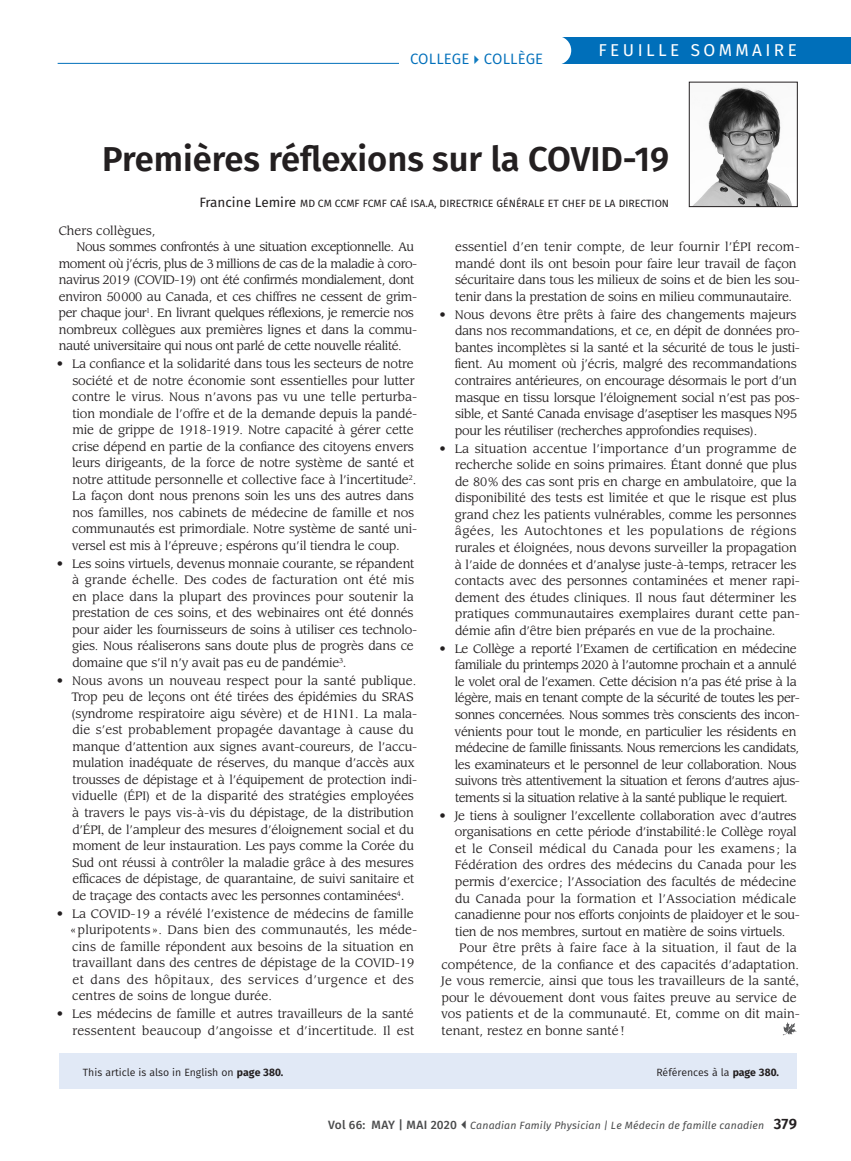
<style>
.page{position:relative;width:851px;height:1161px;background:#fff}
.page>*{position:absolute;margin:0;border:0;box-sizing:border-box;transform-origin:0 0}
.ArticleTitle{font:600 34.5px "Fira Sans";color:#231f20}
.t1{font:17.1px "Fira Sans";letter-spacing:.2em;color:#fff}
.t2{font:15px "Fira Sans";letter-spacing:.01em;color:#006fba}
.Bullet{font:12px/16.5px "Leawood Std";letter-spacing:-.015em;color:#231f20}
.Bullet-2{font:12px/16.5px "Leawood Std";letter-spacing:-.04em;color:#231f20}
.ParagraphIndent{font:12px/16.5px "Leawood Std";letter-spacing:-.025em;color:#231f20}
.ParagraphIndent-2{font:12px/16.5px "Leawood Std";color:#231f20}
.Paragraph{font:12px "Leawood Std";color:#231f20}
.Byline{font:10.5px "Fira Sans";color:#231f20}
.t3{font:italic 10.5px "Fira Sans";letter-spacing:.015em;color:#4b4c4d}
.FootNote{font:10.5px "Fira Sans";color:#231f20}
.s1{font-size:13.5px}
.s2{font-size:12.75px}
.s3{font-family:"Times New Roman"}
.s4{font-weight:700}
.s5{font-weight:500;font-style:normal;font-size:12px}
.s6{font-weight:600;font-style:normal;font-size:15px;color:#231f20}
</style>
<div class="page">
<hr style="left:58px;top:63px;width:466px;height:1px;background:#006fba">
<div style="left:562px;top:37px;width:288px;height:27px;background:#006fba"></div>
<img style="left:693px;top:85px;width:99px;height:120px">
<div style="left:688px;top:82px;width:109px;height:125px;border:1px solid #231f20"></div>
<div style="left:542px;top:36px;width:29px;height:29px;background:#fff;border-radius:50%"></div>
<div style="left:399px;top:50px;width:144px;height:22px;background:#fff"></div>
<svg style="left:782px;top:1022px;width:15px;height:13px"></svg>
<div style="left:59px;top:1053px;width:737px;height:36px;background:#e1e9f6"></div>
<p class="t2" style="left:410px;top:47px;width:135px">COLLEGE COLLÈGE</p>
<h2 class="t1" style="left:598px;top:37px;width:200px">FEUILLE SOMMAIRE</h2>
<p class="ArticleTitle" style="left:102px;top:131px;width:568px">Premières réflexions sur la COVID-19</p>
<p class="Byline" style="left:199px;top:195px;width:471px"><span class="s1">Francine Lemire</span> MD CM CCMF FCMF CAÉ ISA.A, DIRECTRICE GÉNÉRALE ET CHEF DE LA DIRECTION</p>
<p class="Paragraph" style="left:59px;top:223px;width:98px">Chers collègues,</p>
<p class="ParagraphIndent" style="left:59px;top:239px;width:360px;text-indent:18px">Nous sommes confrontés à une situation exceptionnelle. Au moment où j’écris, plus de 3 millions de cas de la maladie à coro&shy;navirus 2019 (COVID-19) ont été confirmés mondialement, dont environ 50000 au Canada, et ces chiffres ne cessent de grim&shy;per chaque jour<sup>1</sup>. En livrant quelques réflexions, je remercie nos nombreux collègues aux premières lignes et dans la commu&shy;nauté universitaire qui nous ont parlé de cette nouvelle réalité.</p>
<p class="Bullet" style="left:72px;top:356px;width:347px;text-indent:-15px"><span class="s2">•</span> La confiance et la solidarité dans tous les secteurs de notre société et de notre économie sont essentielles pour lutter contre le virus<span class="s3">.</span> Nous n’avons pas vu une telle perturba&shy;tion mondiale de l’offre et de la demande depuis la pandé&shy;mie de grippe de 1918-1919. Notre capacité à gérer cette crise dépend en partie de la confiance des citoyens envers leurs dirigeants, de la force de notre système de santé et notre attitude personnelle et collective face à l’incertitude<sup>2</sup>.<br>La façon dont nous prenons soin les uns des autres dans nos familles, nos cabinets de médecine de famille et nos communautés est primordiale<span class="s3">.</span> Notre système de santé uni&shy;versel est mis à l’épreuve; espérons qu’il tiendra le coup<span class="s3">.</span></p>
<p class="Bullet" style="left:72px;top:556px;width:346px;text-indent:-15px"><span class="s2">•</span> Les soins virtuels, devenus monnaie courante, se répandent à grande échelle. Des codes de facturation ont été mis en place dans la plupart des provinces pour soutenir la prestation de ces soins, et des webinaires ont été donnés pour aider les fournisseurs de soins à utiliser ces technolo&shy;gies. Nous réaliserons sans doute plus de progrès dans ce domaine que s’il n’y avait pas eu de pandémie<sup>3</sup><span class="s3">.</span></p>
<p class="Bullet" style="left:71px;top:673px;width:347px;text-indent:-14px"><span class="s2">•</span> Nous avons un nouveau respect pour la santé publique.<br>Trop peu de leçons ont été tirées des épidémies du SRAS (syndrome respiratoire aigu sévère) et de H1N1. La mala&shy;die s’est probablement propagée davantage à cause du manque d’attention aux signes avant-coureurs, de l’accu&shy;mulation inadéquate de réserves, du manque d’accès aux trousses de dépistage et à l’équipement de protection indi&shy;viduelle (ÉPI) et de la disparité des stratégies employées à travers le pays vis-à-vis du dépistage, de la distribution d’ÉPI<span class="s3">,</span> de l’ampleur des mesures d’éloignement social et du moment de leur instauration<span class="s3">.</span> Les pays comme la Corée du Sud ont réussi à contrôler la maladie grâce à des mesures efficaces de dépistage, de quarantaine, de suivi sanitaire et de traçage des contacts avec les personnes contaminées<sup>4</sup><span class="s3">.</span></p>
<p class="Bullet" style="left:70px;top:905px;width:348px;text-indent:-13px"><span class="s2">•</span> La COVID-19 a révélé l’existence de médecins de famille «pluripotents ». Dans bien des communautés, les méde&shy;cins de famille répondent aux besoins de la situation en travaillant dans des centres de dépistage de la COVID-19 et dans des hôpitaux, des services d’urgence et des centres de soins de longue durée.</p>
<p class="Bullet" style="left:57px;top:1006px;width:359px;text-align:right"><span class="s2">•</span> Les médecins de famille et autres travailleurs de la santé ressentent beaucoup d’angoisse et d’incertitude<span class="s3">.</span> Il est</p>
<p class="Bullet" style="left:455px;top:239px;width:346px">essentiel d’en tenir compte, de leur fournir l’ÉPI recom&shy;mandé dont ils ont besoin pour faire leur travail de façon sécuritaire dans tous les milieux de soins et de bien les sou&shy;tenir dans la prestation de soins en milieu communautaire<span class="s3">.</span></p>
<p class="Bullet" style="left:455px;top:306px;width:346px;text-indent:-15px"><span class="s2">•</span> Nous devons être prêts à faire des changements majeurs dans nos recommandations, et ce, en dépit de données pro&shy;bantes incomplètes si la santé et la sécurité de tous le justi&shy;fient<span class="s3">.</span> Au moment où j’écris, malgré des recommandations contraires antérieures, on encourage désormais le port d’un masque en tissu lorsque l’éloignement social n’est pas pos&shy;sible, et Santé Canada envisage d’aseptiser les masques N95 pour les réutiliser (recherches approfondies requises).</p>
<p class="Bullet" style="left:455px;top:440px;width:346px;text-indent:-15px"><span class="s2">•</span> La situation accentue l’importance d’un programme de recherche solide en soins primaires. Étant donné que plus de 80% des cas sont pris en charge en ambulatoire, que la disponibilité des tests est limitée et que le risque est plus grand chez les patients vulnérables, comme les personnes âgées, les Autochtones et les populations de régions rurales et éloignées, nous devons surveiller la propagation à l’aide de données et d’analyse juste-à-temps, retracer les contacts avec des personnes contaminées et mener rapi&shy;dement des études cliniques. Il nous faut déterminer les pratiques communautaires exemplaires durant cette pan&shy;démie afin d’être bien préparés en vue de la prochaine<span class="s3">.</span></p>
<p class="Bullet-2" style="left:454px;top:641px;width:347px;text-indent:-15px"><span class="s2">•</span> Le Collège a reporté l’Examen de certification en médecine familiale du printemps 2020 à l’automne prochain et a annulé le volet oral de l’examen. Cette décision n’a pas été prise à la légère, mais en tenant compte de la sécurité de toutes les per&shy;sonnes concernées. Nous sommes très conscients des incon&shy;vénients pour tout le monde, en particulier les résidents en médecine de famille finissants<span class="s3">.</span> Nous remercions les candidats, les examinateurs et le personnel de leur collaboration. Nous suivons très attentivement la situation et ferons d’autres ajus&shy;tements si la situation relative à la santé publique le requiert<span class="s3">.</span></p>
<p class="Bullet" style="left:455px;top:808px;width:347px;text-indent:-15px"><span class="s2">•</span> Je tiens à souligner l’excellente collaboration avec d’autres organisations en cette période d’instabilité:le Collège royal et le Conseil médical du Canada pour les examens ; la Fédération des ordres des médecins du Canada pour les permis d’exercice; l’Association des facultés de médecine du Canada pour la formation et l’Association médicale canadienne pour nos efforts conjoints de plaidoyer et le sou&shy;tien de nos membres, surtout en matière de soins virtuels.</p>
<p class="ParagraphIndent-2" style="left:441px;top:940px;width:360px;text-indent:18px">Pour être prêts à faire face à la situation, il faut de la compétence, de la confiance et des capacités d’adaptation.<br>Je vous remercie, ainsi que tous les travailleurs de la santé<span class="s3">, </span>pour le dévouement dont vous faites preuve au service de vos patients et de la communauté. Et, comme on dit main&shy;tenant, restez en bonne santé!</p>
<p class="FootNote" style="left:83px;top:1064px;width:202px">This article is also in English on <span class="s4">page 380.</span></p>
<p class="FootNote" style="left:656px;top:1064px;width:124px">Références à la <span class="s4">page 380.</span></p>
<p class="t3" style="left:328px;top:1117px;width:470px"><span class="s5">Vol 66: MAY | MAI 2020</span> Canadian Family Physician | Le Médecin de famille canadien <span class="s6">379</span></p>
</div>
